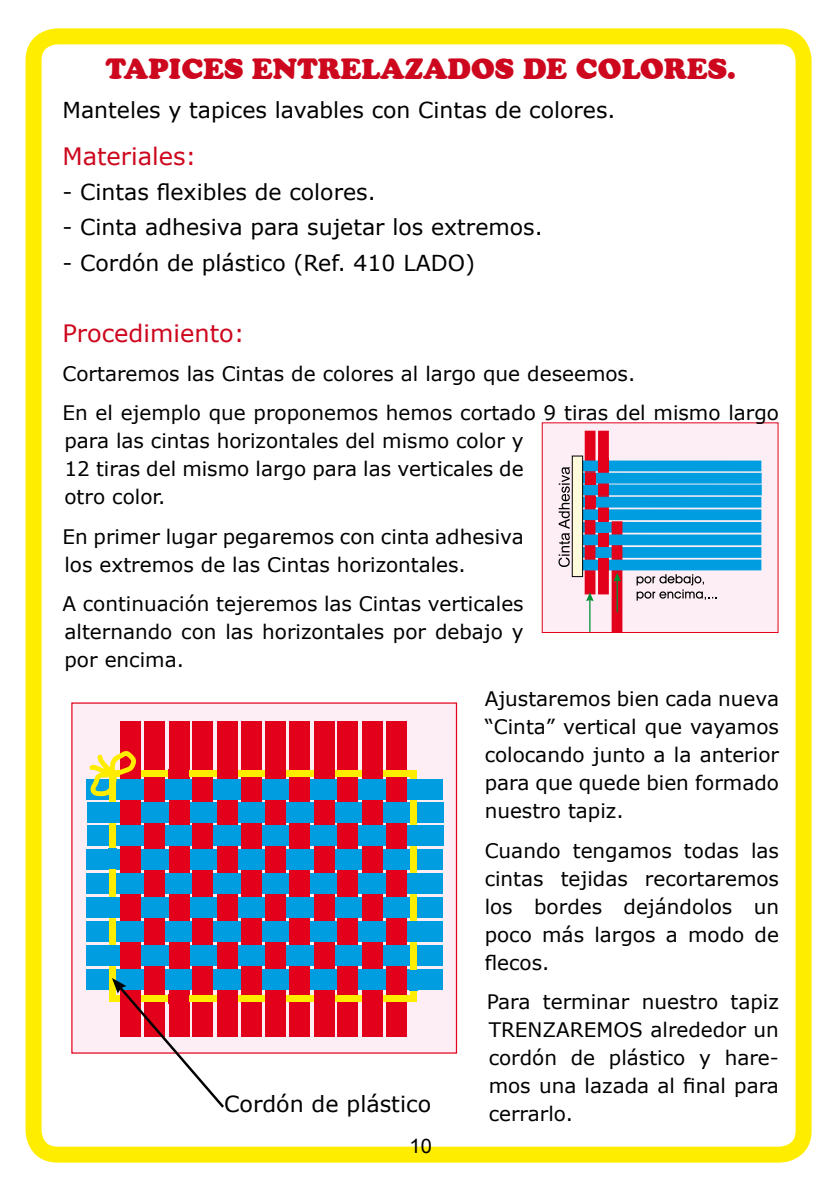
<style>
.page{position:relative;width:840px;height:1191px;background:#fff}
.page>*{position:absolute;margin:0;border:0;box-sizing:border-box;transform-origin:0 0}
.t1{font:28px "Cooper BT Black Headline";color:#cd071e}
.t2{font:24px "Verdana";color:#cd071e}
.t3{font:22.2px "Verdana";color:#000}
.t4{font:22px "Verdana";color:#000}
.t5{font:20px/28px "Verdana";color:#000;text-align:justify}
.t6{font:20px "Arial";color:#000}
</style>
<div class="page">
<div style="left:26px;top:28px;width:785px;height:1134px;border:16px solid #ffed00;border-radius:24px"></div>
<div style="left:542px;top:423px;width:235px;height:209px;background:#fceef4"></div>
<svg style="left:558px;top:431px;width:203px;height:200px"></svg>
<div style="left:71px;top:702px;width:386px;height:351px;background:#fceef4"></div>
<div style="left:87px;top:897px;width:356px;height:20px;background:#009ee0"></div>
<div style="left:87px;top:945px;width:356px;height:21px;background:#009ee0"></div>
<div style="left:120px;top:721px;width:21px;height:315px;background:#e2001a"></div>
<div style="left:217px;top:721px;width:21px;height:315px;background:#e2001a"></div>
<div style="left:265px;top:721px;width:21px;height:315px;background:#e2001a"></div>
<div style="left:314px;top:721px;width:20px;height:315px;background:#e2001a"></div>
<div style="left:362px;top:721px;width:21px;height:315px;background:#e2001a"></div>
<div style="left:168px;top:721px;width:21px;height:315px;background:#e2001a"></div>
<div style="left:144px;top:721px;width:20px;height:315px;background:#e2001a"></div>
<div style="left:240px;top:721px;width:21px;height:315px;background:#e2001a"></div>
<div style="left:289px;top:721px;width:21px;height:315px;background:#e2001a"></div>
<div style="left:337px;top:721px;width:21px;height:315px;background:#e2001a"></div>
<div style="left:386px;top:721px;width:20px;height:315px;background:#e2001a"></div>
<div style="left:192px;top:721px;width:21px;height:315px;background:#e2001a"></div>
<div style="left:87px;top:969px;width:356px;height:21px;background:#009ee0"></div>
<div style="left:87px;top:921px;width:356px;height:21px;background:#009ee0"></div>
<div style="left:87px;top:873px;width:356px;height:20px;background:#009ee0"></div>
<div style="left:87px;top:779px;width:356px;height:20px;background:#009ee0"></div>
<div style="left:87px;top:802px;width:356px;height:21px;background:#009ee0"></div>
<div style="left:88px;top:825px;width:355px;height:20px;background:#009ee0"></div>
<div style="left:87px;top:848px;width:356px;height:21px;background:#009ee0"></div>
<div style="left:120px;top:802px;width:21px;height:22px;background:#e2001a"></div>
<div style="left:217px;top:802px;width:21px;height:22px;background:#e2001a"></div>
<div style="left:265px;top:802px;width:21px;height:22px;background:#e2001a"></div>
<div style="left:314px;top:802px;width:20px;height:22px;background:#e2001a"></div>
<div style="left:362px;top:802px;width:21px;height:22px;background:#e2001a"></div>
<div style="left:168px;top:802px;width:21px;height:22px;background:#e2001a"></div>
<div style="left:144px;top:872px;width:20px;height:23px;background:#e2001a"></div>
<div style="left:240px;top:872px;width:21px;height:23px;background:#e2001a"></div>
<div style="left:289px;top:872px;width:21px;height:23px;background:#e2001a"></div>
<div style="left:337px;top:872px;width:21px;height:23px;background:#e2001a"></div>
<div style="left:386px;top:872px;width:20px;height:23px;background:#e2001a"></div>
<div style="left:192px;top:872px;width:21px;height:23px;background:#e2001a"></div>
<div style="left:144px;top:919px;width:20px;height:23px;background:#e2001a"></div>
<div style="left:240px;top:919px;width:21px;height:23px;background:#e2001a"></div>
<div style="left:289px;top:919px;width:21px;height:23px;background:#e2001a"></div>
<div style="left:337px;top:919px;width:21px;height:23px;background:#e2001a"></div>
<div style="left:386px;top:919px;width:20px;height:23px;background:#e2001a"></div>
<div style="left:192px;top:919px;width:21px;height:23px;background:#e2001a"></div>
<div style="left:144px;top:969px;width:20px;height:22px;background:#e2001a"></div>
<div style="left:240px;top:969px;width:21px;height:22px;background:#e2001a"></div>
<div style="left:289px;top:969px;width:21px;height:22px;background:#e2001a"></div>
<div style="left:337px;top:969px;width:21px;height:22px;background:#e2001a"></div>
<div style="left:386px;top:969px;width:20px;height:22px;background:#e2001a"></div>
<div style="left:192px;top:969px;width:21px;height:22px;background:#e2001a"></div>
<div style="left:144px;top:775px;width:20px;height:26px;background:#e2001a"></div>
<div style="left:240px;top:775px;width:21px;height:26px;background:#e2001a"></div>
<div style="left:289px;top:775px;width:21px;height:26px;background:#e2001a"></div>
<div style="left:337px;top:775px;width:21px;height:26px;background:#e2001a"></div>
<div style="left:386px;top:775px;width:20px;height:26px;background:#e2001a"></div>
<div style="left:192px;top:775px;width:21px;height:26px;background:#e2001a"></div>
<div style="left:120px;top:848px;width:21px;height:22px;background:#e2001a"></div>
<div style="left:217px;top:848px;width:21px;height:22px;background:#e2001a"></div>
<div style="left:265px;top:848px;width:21px;height:22px;background:#e2001a"></div>
<div style="left:314px;top:848px;width:20px;height:22px;background:#e2001a"></div>
<div style="left:362px;top:848px;width:21px;height:22px;background:#e2001a"></div>
<div style="left:168px;top:848px;width:21px;height:22px;background:#e2001a"></div>
<div style="left:144px;top:824px;width:20px;height:22px;background:#e2001a"></div>
<div style="left:240px;top:824px;width:21px;height:22px;background:#e2001a"></div>
<div style="left:289px;top:824px;width:21px;height:22px;background:#e2001a"></div>
<div style="left:337px;top:824px;width:21px;height:22px;background:#e2001a"></div>
<div style="left:386px;top:824px;width:20px;height:22px;background:#e2001a"></div>
<div style="left:192px;top:824px;width:21px;height:22px;background:#e2001a"></div>
<div style="left:143px;top:897px;width:22px;height:20px;background:#009ee0"></div>
<div style="left:239px;top:897px;width:23px;height:20px;background:#009ee0"></div>
<div style="left:288px;top:897px;width:22px;height:20px;background:#009ee0"></div>
<div style="left:336px;top:897px;width:23px;height:20px;background:#009ee0"></div>
<div style="left:385px;top:897px;width:22px;height:20px;background:#009ee0"></div>
<div style="left:191px;top:897px;width:23px;height:20px;background:#009ee0"></div>
<div style="left:143px;top:945px;width:22px;height:21px;background:#009ee0"></div>
<div style="left:239px;top:945px;width:23px;height:21px;background:#009ee0"></div>
<div style="left:288px;top:945px;width:22px;height:21px;background:#009ee0"></div>
<div style="left:336px;top:945px;width:23px;height:21px;background:#009ee0"></div>
<div style="left:385px;top:945px;width:22px;height:21px;background:#009ee0"></div>
<div style="left:191px;top:945px;width:23px;height:21px;background:#009ee0"></div>
<div style="left:111px;top:770px;width:305px;height:6px;background:#ffed00"></div>
<div style="left:120px;top:768px;width:21px;height:9px;background:#e2001a"></div>
<div style="left:168px;top:769px;width:21px;height:9px;background:#e2001a"></div>
<div style="left:217px;top:769px;width:21px;height:9px;background:#e2001a"></div>
<div style="left:265px;top:768px;width:21px;height:10px;background:#e2001a"></div>
<div style="left:314px;top:767px;width:20px;height:10px;background:#e2001a"></div>
<div style="left:362px;top:767px;width:21px;height:10px;background:#e2001a"></div>
<div style="left:109px;top:995px;width:307px;height:6px;background:#ffed00"></div>
<div style="left:217px;top:994px;width:21px;height:9px;background:#e2001a"></div>
<div style="left:265px;top:993px;width:21px;height:10px;background:#e2001a"></div>
<div style="left:314px;top:992px;width:20px;height:10px;background:#e2001a"></div>
<div style="left:362px;top:992px;width:21px;height:10px;background:#e2001a"></div>
<div style="left:109px;top:775px;width:7px;height:226px;background:#ffed00"></div>
<div style="left:108px;top:802px;width:9px;height:21px;background:#009ee0"></div>
<div style="left:108px;top:848px;width:9px;height:21px;background:#009ee0"></div>
<div style="left:108px;top:897px;width:9px;height:20px;background:#009ee0"></div>
<div style="left:108px;top:945px;width:9px;height:20px;background:#009ee0"></div>
<div style="left:410px;top:771px;width:6px;height:231px;background:#ffed00"></div>
<div style="left:408px;top:779px;width:9px;height:20px;background:#009ee0"></div>
<div style="left:409px;top:825px;width:8px;height:20px;background:#009ee0"></div>
<div style="left:409px;top:872px;width:8px;height:21px;background:#009ee0"></div>
<div style="left:409px;top:921px;width:8px;height:21px;background:#009ee0"></div>
<div style="left:409px;top:969px;width:8px;height:21px;background:#009ee0"></div>
<svg style="left:86px;top:751px;width:52px;height:49px"></svg>
<svg style="left:112px;top:978px;width:114px;height:130px"></svg>
<h1 class="t1" style="left:105px;top:52px;width:631px">TAPICES ENTRELAZADOS DE COLORES.</h1>
<p class="t4" style="left:62px;top:95px;width:554px">Manteles y tapices lavables con Cintas de colores.</p>
<p class="t2" style="left:62px;top:139px;width:135px">Materiales:</p>
<p class="t4" style="left:62px;top:177px;width:314px">- Cintas flexibles de colores.</p>
<p class="t4" style="left:62px;top:212px;width:481px">- Cinta adhesiva para sujetar los extremos.</p>
<p class="t4" style="left:62px;top:248px;width:414px">- Cordón de plástico (Ref. 410 LADO)</p>
<p class="t2" style="left:62px;top:316px;width:183px">Procedimiento:</p>
<p class="t5" style="left:62px;top:354px;width:717px;line-height:39.4px">Cortaremos las Cintas de colores al largo que deseemos.<br>En el ejemplo que proponemos hemos cortado 9 tiras del mismo largo</p>
<p class="t5" style="left:64px;top:427px;width:460px">para las cintas horizontales del mismo color y 12 tiras del mismo largo para las verticales de otro color.</p>
<p class="t5" style="left:62px;top:522px;width:462px">En primer lugar pegaremos con cinta adhesiva los extremos de las Cintas horizontales.</p>
<p class="t5" style="left:62px;top:589px;width:462px">A continuación tejeremos las Cintas verticales alternando con las horizontales por debajo y por encima.</p>
<p class="t5" style="left:484px;top:685px;width:296px">Ajustaremos bien cada nueva “Cinta” vertical que vayamos colocando junto a la anterior para que quede bien formado nuestro tapiz.</p>
<p class="t5" style="left:484px;top:836px;width:296px">Cuando tengamos todas las cintas tejidas recortaremos los bordes dejándolos un poco más largos a modo de flecos.</p>
<p class="t3" style="left:224px;top:1089px;width:208px">Cordón de plástico</p>
<p class="t6" style="left:409px;top:1133px;width:24px">10</p>
<p class="t5" style="left:486px;top:987px;width:294px">Para terminar nuestro tapiz TRENZAREMOS alrededor un cordón de plástico y hare&shy;mos una lazada al final para cerrarlo.</p>
</div>
